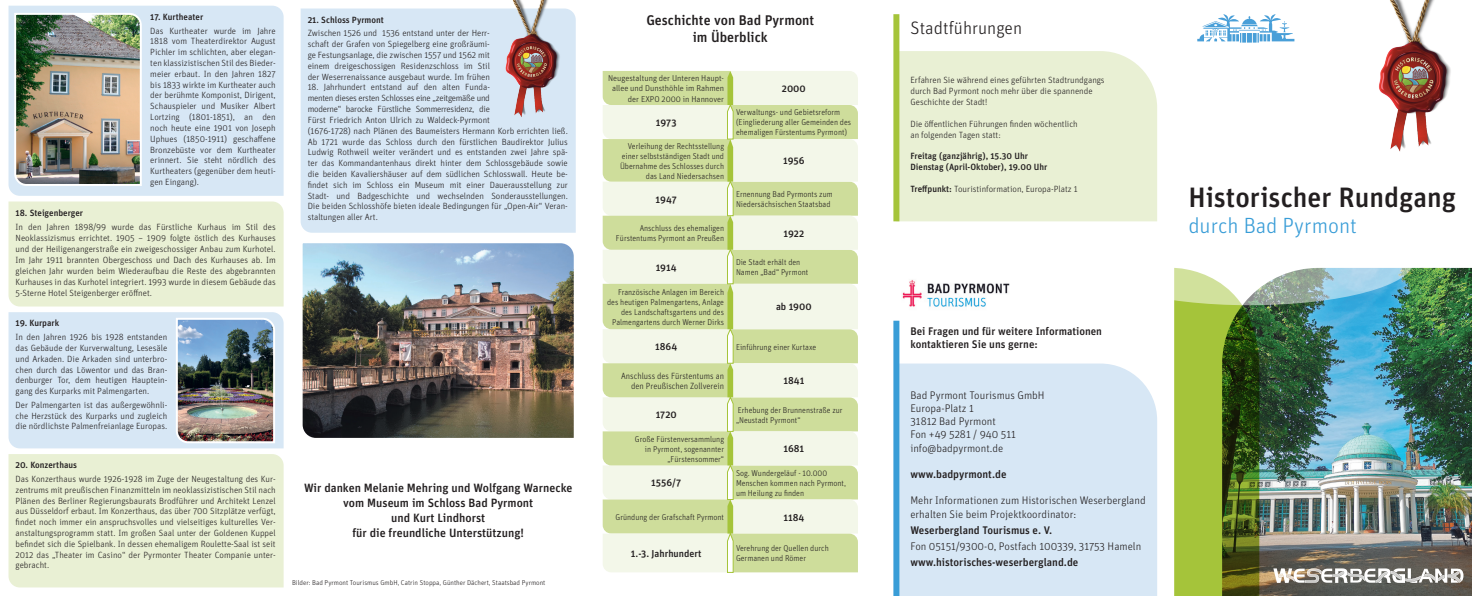
<style>
.page{position:relative;width:1472px;height:596px;background:#fff}
.page>*{position:absolute;margin:0;border:0;box-sizing:border-box;transform-origin:0 0}
.t1{font:500 28px "Unit Pro";color:#231f20}
.t2{font:300 22px "Unit Pro";color:#399dd7}
.t3{font:300 18px "Unit Pro";color:#231f20}
.t4{font:500 14px/16.8px "Unit Pro";color:#231f20;text-align:center}
.t5{font:500 12px/15px "Unit Pro";color:#231f20;text-align:center}
.t6{font:300 11px/13.2px "Unit Pro";color:#231f20}
.t7{font:500 11px/13.2px "Unit Pro";color:#231f20}
.t8{font:500 10px "Unit Pro";color:#231f20}
.t9{font:300 9px/10.8px "Unit Pro";letter-spacing:-.005em;color:#231f20;text-align:justify}
.t10{font:500 9px/10.8px "Unit Pro";color:#231f20}
.t11{font:300 9px/10px "Unit Pro";letter-spacing:-.005em;color:#231f20;text-align:right;scale:.95 1}
.t12{font:300 8.5px/10px "Unit Pro";color:#231f20;scale:.95 1}
.t13{font:300 8.5px/10.2px "Unit Pro";color:#231f20;text-align:right}
.t14{font:300 7px "Unit Pro";color:#231f20}
.s1{color:#fff}
.s2{font-weight:500}
</style>
<div class="page">
<div style="left:1174px;top:300px;width:47px;height:295px;background:#a5c43a"></div>
<div style="left:899px;top:363px;width:258px;height:232px;background:#d7e7f5"></div>
<img style="left:1379px;top:0;width:72px;height:152px">
<img style="left:1221px;top:268px;width:250px;height:327px">
<div style="left:9px;top:6px;width:274px;height:190px;background:#d7e7f5"></div>
<img style="left:13px;top:12px;width:130px;height:175px">
<div style="left:9px;top:201px;width:274px;height:105px;background:#e9f0d4"></div>
<div style="left:9px;top:312px;width:274px;height:136px;background:#d7e7f5"></div>
<img style="left:175px;top:316px;width:101px;height:128px">
<div style="left:9px;top:454px;width:274px;height:133px;background:#e9f0d4"></div>
<div style="left:300px;top:9px;width:275px;height:223px;background:#d7e7f5"></div>
<div style="left:893px;top:320px;width:6px;height:275px;background:#399dd7"></div>
<img style="left:902px;top:279px;width:108px;height:28px">
<svg style="left:602px;top:71px;width:255px;height:501px;background:#e0e9c1"></svg>
<svg style="left:1085px;top:217px;width:328px;height:88px"></svg>
<img style="left:302px;top:243px;width:272px;height:195px">
<img style="left:493px;top:0;width:79px;height:118px">
<svg style="left:1197px;top:14px;width:97px;height:28px"></svg>
<div style="left:899px;top:51px;width:258px;height:170px;background:#e9f0d4"></div>
<div style="left:893px;top:14px;width:6px;height:207px;background:#a5c43a"></div>
<svg style="left:1273px;top:568px;width:190px;height:14px"></svg>
<p class="t10" style="left:150px;top:11px;width:54px">17. Kurtheater</p>
<p class="t9" style="left:150px;top:25px;width:127px">Das Kurtheater wurde im Jahre 1818 vom Theaterdirektor August Pichler im schlichten, aber elegan&shy;ten klassizistischen Stil des Bieder&shy;meier erbaut. In den Jahren 1827 bis 1833 wirkte im Kurtheater auch der berühmte Komponist, Dirigent, Schauspieler und Musiker Albert Lortzing (1801-1851), an den noch heute eine 1901 von Joseph Uphues (1850-1911) geschaffene Bronzebüste vor dem Kurtheater erinnert. Sie steht nördlich des Kurtheaters (gegenüber dem heuti&shy;gen Eingang).</p>
<p class="t10" style="left:16px;top:207px;width:69px">18. Steigenberger</p>
<p class="t9" style="left:16px;top:221px;width:262px">In den Jahren 1898/99 wurde das Fürstliche Kurhaus im Stil des Neoklassizismus errichtet. 1905 – 1909 folgte östlich des Kurhauses und der Heiligenangerstraße ein zweigeschossiger Anbau zum Kurhotel.<br>Im Jahr 1911 brannten Obergeschoss und Dach des Kurhauses ab. Im gleichen Jahr wurden beim Wiederaufbau die Reste des abgebrannten Kurhauses in das Kurhotel integriert. 1993 wurde in diesem Gebäude das 5-Sterne Hotel Steigenberger eröffnet.</p>
<p class="t10" style="left:16px;top:317px;width:45px">19. Kurpark</p>
<p class="t9" style="left:16px;top:331px;width:153px">In den Jahren 1926 bis 1928 entstanden das Gebäude der Kurverwaltung, Lesesäle und Arkaden. Die Arkaden sind unterbro&shy;chen durch das Löwentor und das Bran&shy;denburger Tor, dem heutigen Hauptein&shy;gang des Kurparks mit Palmengarten.</p>
<p class="t9" style="left:16px;top:399px;width:153px">Der Palmengarten ist das außergewöhnli&shy;che Herzstück des Kurparks und zugleich die nördlichste Palmenfreianlage Europas.</p>
<p class="t10" style="left:16px;top:459px;width:63px">20. Konzerthaus</p>
<p class="t9" style="left:16px;top:473px;width:262px">Das Konzerthaus wurde 1926-1928 im Zuge der Neugestaltung des Kur&shy;zentrums mit preußischen Finanzmitteln im neoklassizistischen Stil nach Plänen des Berliner Regierungsbaurats Brodführer und Architekt Lenzel aus Düsseldorf erbaut. Im Konzerthaus, das über 700 Sitzplätze verfügt, findet noch immer ein anspruchsvolles und vielseitiges kulturelles Ver&shy;anstaltungsprogramm statt. Im großen Saal unter der Goldenen Kuppel befindet sich die Spielbank. In dessen ehemaligem Roulette-Saal ist seit 2012 das „Theater im Casino“ der Pyrmonter Theater Companie unter&shy;gebracht.</p>
<p class="t10" style="left:308px;top:14px;width:78px">21. Schloss Pyrmont</p>
<p class="t9" style="left:308px;top:28px;width:184px">Zwischen 1526 und 1536 entstand unter der Herr&shy;schaft der Grafen von Spiegelberg eine großräumi&shy;ge Festungsanlage, die zwischen 1557 und 1562 mit einem dreigeschossigen Residenzschloss im Stil der Weserrenaissance ausgebaut wurde. Im frühen</p>
<p class="t9" style="left:308px;top:82px;width:262px;text-align:left">18. Jahrhundert entstand auf den alten Funda-<br>menten dieses ersten Schlosses eine „zeitgemäße und<br>moderne“ barocke Fürstliche Sommerresidenz, die<br>Fürst Friedrich Anton Ulrich zu Waldeck-Pyrmont<br>(1676-1728) nach Plänen des Baumeisters Hermann Korb errichten ließ.<br>Ab 1721 wurde das Schloss durch den fürstlichen Baudirektor Julius Ludwig Rothweil weiter verändert und es entstanden zwei Jahre spä&shy;ter das Kommandantenhaus direkt hinter dem Schlossgebäude sowie die beiden Kavaliershäuser auf dem südlichen Schlosswall. Heute be&shy;findet sich im Schloss ein Museum mit einer Dauerausstellung zur Stadt- und Badgeschichte und wechselnden Sonderausstellungen.<br>Die beiden Schlosshöfe bieten ideale Bedingungen für „Open-Air“ Veran&shy;staltungen aller Art.</p>
<h3 class="t5" style="left:304px;top:480px;width:270px">Wir danken Melanie Mehring und Wolfgang Warnecke vom Museum im Schloss Bad Pyrmont<br>und Kurt Lindhorst<br>für die freundliche Unterstützung!</h3>
<p class="t14" style="left:292px;top:578px;width:255px">Bilder: Bad Pyrmont Tourismus GmbH, Catrin Stoppa, Günther Dächert, Staatsbad Pyrmont</p>
<h3 class="t4" style="left:646px;top:12px;width:169px">Geschichte von Bad Pyrmont im Überblick</h3>
<p class="t13" style="left:608px;top:73px;width:117px">Neugestaltung der Unteren Haupt&shy;allee und Dunsthöhle im Rahmen der EXPO 2000 in Hannover</p>
<p class="t8" style="left:656px;top:116px;width:22px">1973</p>
<p class="t12" style="left:620px;top:141px;width:111px;text-align:right">Verleihung der Rechtsstellung einer selbstständigen Stadt und<br>Übernahme des Schlosses durch das Land Niedersachsen</p>
<p class="t8" style="left:655px;top:193px;width:23px">1947</p>
<p class="t12" style="left:616px;top:223px;width:115px;text-align:right">Anschluss des ehemaligen<br>Fürstentums Pyrmont an Preußen</p>
<p class="t8" style="left:655px;top:261px;width:22px">1914</p>
<p class="t12" style="left:607px;top:287px;width:125px;text-align:right">Französische Anlagen im Bereich des heutigen Palmengartens, Anlage des Landschaftsgartens und des Palmengartens durch Werner Dirks</p>
<p class="t8" style="left:655px;top:340px;width:24px">1864</p>
<p class="t11" style="left:621px;top:370px;width:110px">Anschluss des Fürstentums an den Preußischen Zollverein</p>
<p class="t8" style="left:655px;top:408px;width:23px">1720</p>
<p class="t12" style="left:635px;top:433px;width:95px;text-align:right">Große Fürstenversammlung in Pyrmont, sogenannter „Fürstensommer“</p>
<p class="t8" style="left:651px;top:476px;width:31px">1556/7</p>
<p class="t12" style="left:615px;top:511px;width:116px">Gründung der Grafschaft Pyrmont</p>
<p class="t8" style="left:781px;top:82px;width:25px">2000</p>
<p class="t12" style="left:736px;top:107px;width:123px">Verwaltungs- und Gebietsreform (Eingliederung aller Gemeinden des ehemaligen Fürstentums Pyrmont)</p>
<p class="t8" style="left:783px;top:154px;width:23px">1956</p>
<p class="t12" style="left:736px;top:189px;width:103px">Ernennung Bad Pyrmonts zum<br>Niedersächsischen Staatsbad</p>
<p class="t8" style="left:783px;top:227px;width:22px">1922</p>
<p class="t12" style="left:736px;top:257px;width:78px">Die Stadt erhält den<br>Namen „Bad“ Pyrmont</p>
<p class="t8" style="left:776px;top:300px;width:37px">ab 1900</p>
<p class="t12" style="left:736px;top:341px;width:86px">Einführung einer Kurtaxe</p>
<p class="t8" style="left:783px;top:374px;width:22px">1841</p>
<p class="t12" style="left:736px;top:404px;width:114px">Erhebung der Brunnenstraße zur „Neustadt Pyrmont“</p>
<p class="t8" style="left:783px;top:442px;width:22px">1681</p>
<p class="t12" style="left:736px;top:467px;width:117px">Sog. Wundergeläuf - 10.000<br>Menschen kommen nach Pyrmont, um Heilung zu finden</p>
<p class="t8" style="left:783px;top:510px;width:22px">1184</p>
<p class="t8" style="left:631px;top:546px;width:72px">1.-3. Jahrhundert</p>
<p class="t12" style="left:736px;top:543px;width:99px">Verehrung der Quellen durch<br>Germanen und Römer</p>
<h3 class="t3" style="left:910px;top:17px;width:113px"><span class="s1">Stadt</span>führungen</h3>
<p class="t9" style="left:910px;top:75px;width:196px;text-align:left">Erfahren Sie während eines geführten Stadtrundgangs durch Bad Pyrmont noch mehr über die spannende<br>Geschichte der Stadt!</p>
<p class="t9" style="left:910px;top:118px;width:169px">Die öffentlichen Führungen finden wöchentlich an folgenden Tagen statt:</p>
<p class="t10" style="left:910px;top:150px;width:139px">Freitag (ganzjährig), 15.30 Uhr<br>Dienstag (April-Oktober), 19.00 Uhr</p>
<p class="t9" style="left:910px;top:183px;width:169px"><span class="s2">Treffpunkt:</span> Touristinformation, Europa-Platz 1</p>
<p class="t7" style="left:910px;top:324px;width:193px">Bei Fragen und für weitere Informationen kontaktieren Sie uns gerne:</p>
<p class="t6" style="left:910px;top:388px;width:136px">Bad Pyrmont Tourismus GmbH<br>Europa-Platz 1<br>31812 Bad Pyrmont<br>Fon +49 5281 / 940 511 info@badpyrmont.de</p>
<p class="t7" style="left:910px;top:467px;width:98px">www.badpyrmont.de</p>
<p class="t6" style="left:910px;top:493px;width:237px">Mehr Informationen zum Historischen Weserbergland erhalten Sie beim Projektkoordinator:</p>
<p class="t7" style="left:910px;top:522px;width:143px">Weserbergland Tourismus e. V.</p>
<p class="t6" style="left:910px;top:539px;width:232px">Fon 05151/9300-0, Postfach 100339, 31753 Hameln</p>
<p class="t7" style="left:910px;top:555px;width:169px">www.historisches-weserbergland.de</p>
<h1 class="t1" style="left:1188px;top:179px;width:269px">Historischer Rundgang</h1>
<h2 class="t2" style="left:1188px;top:212px;width:170px">durch Bad Pyrmont</h2>
</div>
